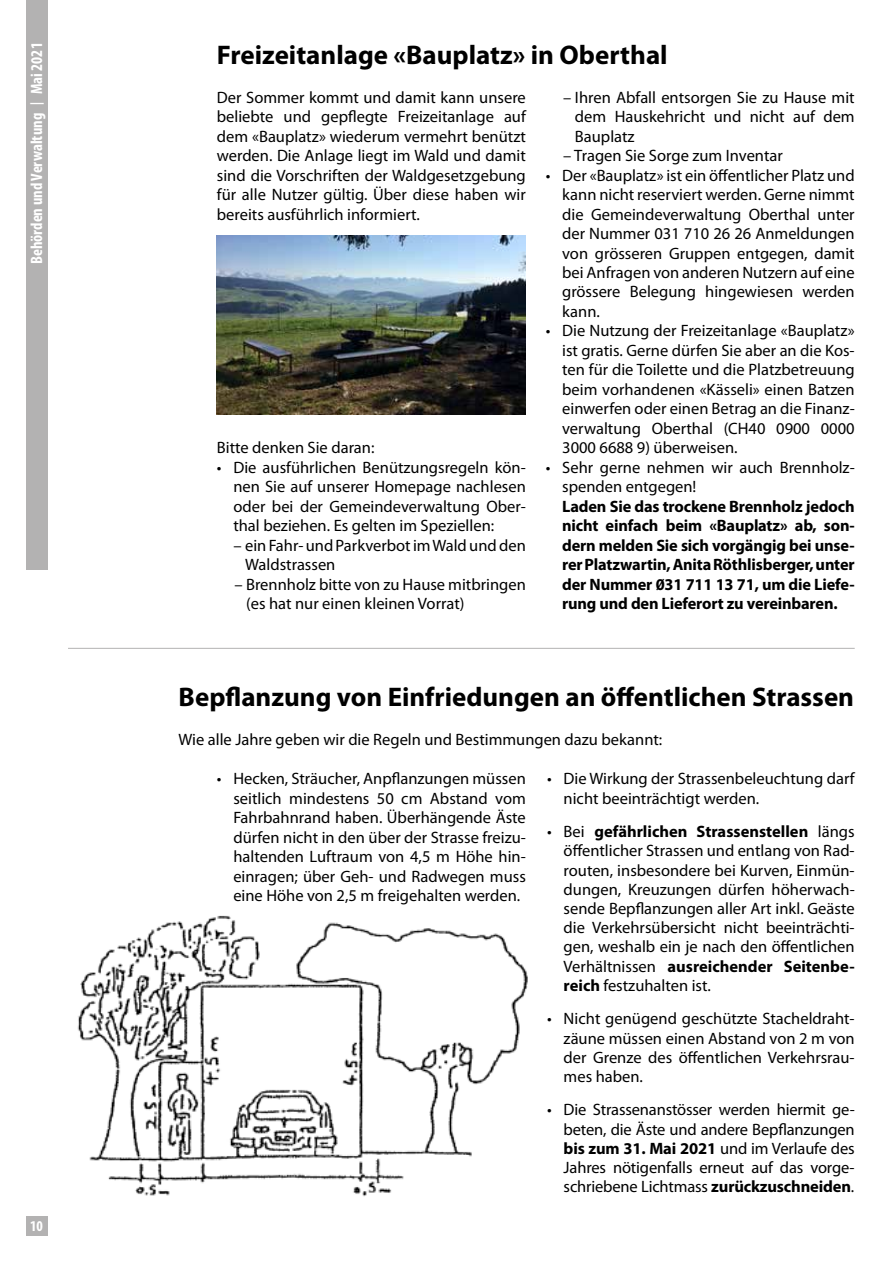
<style>
.page{position:relative;width:893px;height:1263px;background:#fff}
.page>*{position:absolute;margin:0;border:0;box-sizing:border-box;transform-origin:0 0}
.t1{font:700 27px "Myriad Pro";color:#000}
.t2{font:16.5px/19.5px "Myriad Pro";color:#000;text-align:justify}
.t3{font:700 16.5px/19.5px "Myriad Pro";letter-spacing:-.01em;color:#000;text-align:justify}
.t4{font:700 condensed 16.5px "Myriad Pro";color:#fff}
.t5{font:700 condensed 15px "Myriad Pro";color:#fff}
.s1{font-size:13.5px}
.s2{font-weight:700}
</style>
<div class="page">
<div style="left:26px;top:1216px;width:21px;height:19px;background:#b3b2b2"></div>
<div style="left:26px;top:0;width:21px;height:570px;background:#b3b2b2"></div>
<img style="left:77px;top:915px;width:451px;height:282px">
<hr style="left:68px;top:648px;width:787px;height:1px;background:#b3b2b2">
<img style="left:217px;top:236px;width:309px;height:178px">
<p class="t4" style="left:26px;top:264px;width:223px;rotate:-90deg">Behörden und Verwaltung <span class="s1">|</span> Mai 2021</p>
<p class="t5" style="left:30px;top:1216px;width:14px">10</p>
<h1 class="t1" style="left:217px;top:37px;width:452px">Freizeitanlage «Bauplatz» in Oberthal</h1>
<p class="t2" style="left:217px;top:87px;width:311px">Der Sommer kommt und damit kann unsere beliebte und gepflegte Freizeitanlage auf dem «Bauplatz» wiederum vermehrt benützt werden. Die Anlage liegt im Wald und damit sind die Vorschriften der Waldgesetzgebung für alle Nutzer gültig. Über diese haben wir bereits ausführlich informiert.</p>
<p class="t2" style="left:217px;top:438px;width:159px">Bitte denken Sie daran:</p>
<p class="t2" style="left:233px;top:457px;width:294px;text-indent:-16px">• Die ausführlichen Benützungsregeln kön&shy;nen Sie auf unserer Homepage nachlesen oder bei der Gemeindeverwaltung Ober&shy;thal beziehen. Es gelten im Speziellen:</p>
<p class="t2" style="left:245px;top:535px;width:282px;text-indent:-12px">– ein Fahr- und Parkverbot im Wald und den<br>Waldstrassen</p>
<p class="t2" style="left:246px;top:574px;width:281px;text-indent:-12px">– Brennholz bitte von zu Hause mitbringen (es hat nur einen kleinen Vorrat)</p>
<p class="t2" style="left:575px;top:87px;width:281px;text-indent:-12px">– Ihren Abfall entsorgen Sie zu Hause mit dem Hauskehricht und nicht auf dem Bauplatz</p>
<p class="t2" style="left:563px;top:146px;width:221px">– Tragen Sie Sorge zum Inventar</p>
<p class="t2" style="left:562px;top:165px;width:294px;text-indent:-16px">• Der «Bauplatz» ist ein öffentlicher Platz und kann nicht reserviert werden. Gerne nimmt die Gemeindeverwaltung Oberthal unter der Nummer 031 710 26 26 Anmeldungen von grösseren Gruppen entgegen, damit bei Anfragen von anderen Nutzern auf eine grössere Belegung hingewiesen werden kann.</p>
<p class="t2" style="left:562px;top:321px;width:294px;text-indent:-16px">• Die Nutzung der Freizeitanlage «Bauplatz» ist gratis. Gerne dürfen Sie aber an die Kos&shy;ten für die Toilette und die Platzbetreuung beim vorhandenen «Kässeli» einen Batzen einwerfen oder einen Betrag an die Finanz&shy;verwaltung Oberthal (CH40 0900 0000<br>3000 6688 9) überweisen.</p>
<p class="t2" style="left:562px;top:457px;width:294px;text-indent:-16px">• Sehr gerne nehmen wir auch Brennholz&shy;spenden entgegen!</p>
<p class="t3" style="left:562px;top:496px;width:294px">Laden Sie das trockene Brennholz jedoch nicht einfach beim «Bauplatz» ab, son&shy;dern melden Sie sich vorgängig bei unse&shy;rer Platzwartin, Anita Röthlisberger, unter der Nummer 031 711 13 71, um die Liefe&shy;rung und den Lieferort zu vereinbaren.</p>
<h1 class="t1" style="left:179px;top:680px;width:677px">Bepflanzung von Einfriedungen an öffentlichen Strassen</h1>
<p class="t2" style="left:179px;top:730px;width:485px">Wie alle Jahre geben wir die Regeln und Bestimmungen dazu bekannt:</p>
<p class="t2" style="left:233px;top:769px;width:294px;text-indent:-16px">• Hecken, Sträucher, Anpflanzungen müssen seitlich mindestens 50 cm Abstand vom Fahrbahnrand haben. Überhängende Äste dürfen nicht in den über der Strasse freizu&shy;haltenden Luftraum von 4,5 m Höhe hin&shy;einragen; über Geh- und Radwegen muss eine Höhe von 2,5 m freigehalten werden.</p>
<p class="t2" style="left:564px;top:769px;width:293px;text-indent:-16px">• Die Wirkung der Strassenbeleuchtung darf nicht beeinträchtigt werden.</p>
<p class="t2" style="left:564px;top:822px;width:293px;text-indent:-16px">• Bei <span class="s2">gefährlichen Strassenstellen</span> längs öffentlicher Strassen und entlang von Rad&shy;routen, insbesondere bei Kurven, Einmün&shy;dungen, Kreuzungen dürfen höherwach&shy;sende Bepflanzungen aller Art inkl. Geäste die Verkehrsübersicht nicht beeinträchti&shy;gen, weshalb ein je nach den öffentlichen Verhältnissen <span class="s2">ausreichender Seitenbe&shy;reich</span> festzuhalten ist.</p>
<p class="t2" style="left:564px;top:1009px;width:293px;text-indent:-16px">• Nicht genügend geschützte Stacheldraht&shy;zäune müssen einen Abstand von 2 m von der Grenze des öffentlichen Verkehrsrau&shy;mes haben.</p>
<p class="t2" style="left:564px;top:1100px;width:293px;text-indent:-16px">• Die Strassenanstösser werden hiermit ge&shy;beten, die Äste und andere Bepflanzungen <span class="s2">bis zum 31. Mai 2021</span> und im Verlaufe des Jahres nötigenfalls erneut auf das vorge&shy;schriebene Lichtmass <span class="s2">zurückzuschneiden</span>.</p>
</div>
